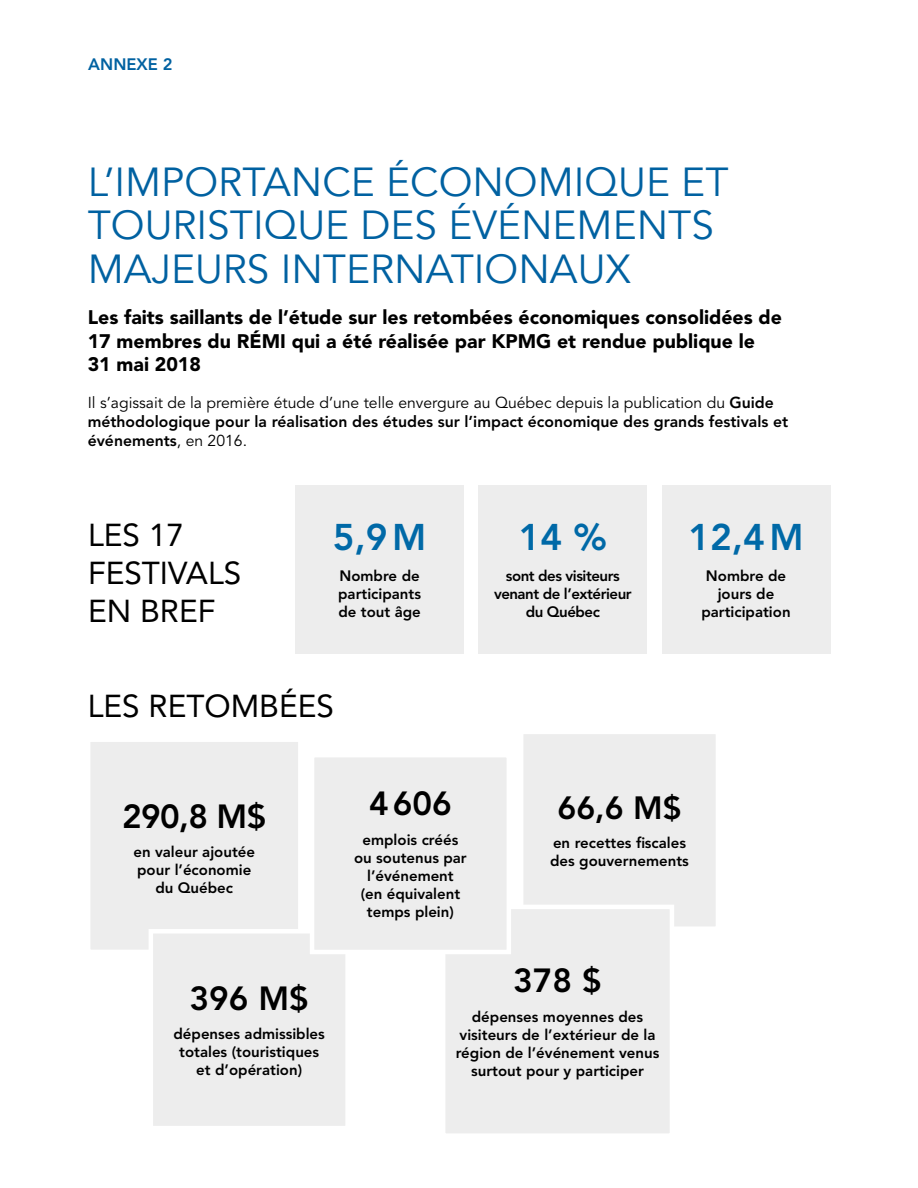
<style>
.page{position:relative;width:918px;height:1188px;background:#fff}
.page>*{position:absolute;margin:0;border:0;box-sizing:border-box;transform-origin:0 0}
.t1{font:40.5px/43.5px "Avenir";color:#0061a1}
.t2{font:800 36.9px "Avenir LT Std";letter-spacing:.06em;color:#0069a7}
.t3{font:800 33.3px "Avenir LT Std";color:#000}
.t4{font:800 31.95px "Avenir LT Std";color:#000}
.t5{font:31.5px/37.8px "Avenir LT Std";color:#000}
.t6{font:900 19.5px/23.4px "Avenir LT Std";color:#000}
.t7{font:800 16.5px "Avenir LT Std";color:#0061a1}
.t8{font:800 15.75px/18.9px "Avenir LT Std";color:#000}
.t9{font:800 15px/18px "Avenir LT Std";color:#000;text-align:center}
.t10{font:800 15px/18px "Avenir LT Std";letter-spacing:-.03em;color:#000;text-align:center}
.s1{font-weight:400}
</style>
<div class="page">
<div style="left:88px;top:740px;width:212px;height:212px;background:#ededed"></div>
<div style="left:86px;top:737px;width:217px;height:217px;border:4px solid #fff"></div>
<div style="left:521px;top:732px;width:197px;height:197px;background:#ededed"></div>
<div style="left:519px;top:730px;width:201px;height:201px;border:4px solid #fff"></div>
<div style="left:295px;top:485px;width:169px;height:169px;background:#ededed"></div>
<div style="left:443px;top:907px;width:229px;height:229px;background:#ededed"></div>
<div style="left:441px;top:905px;width:233px;height:233px;border:4px solid #fff"></div>
<div style="left:151px;top:931px;width:197px;height:197px;background:#ededed"></div>
<div style="left:149px;top:929px;width:201px;height:201px;border:4px solid #fff"></div>
<div style="left:312px;top:755px;width:197px;height:197px;background:#ededed"></div>
<div style="left:310px;top:753px;width:201px;height:201px;border:4px solid #fff"></div>
<div style="left:479px;top:485px;width:168px;height:169px;background:#ededed"></div>
<div style="left:662px;top:485px;width:168px;height:169px;background:#ededed"></div>
<p class="t7" style="left:88px;top:55px;width:86px">ANNEXE 2</p>
<h1 class="t1" style="left:88px;top:161px;width:642px">L’IMPORTANCE ÉCONOMIQUE ET<br>TOURISTIQUE DES ÉVÉNEMENTS<br>MAJEURS INTERNATIONAUX</h1>
<h3 class="t6" style="left:88px;top:306px;width:696px">Les faits saillants de l’étude sur les retombées économiques consolidées de<br>17 membres du RÉMI qui a été réalisée par KPMG et rendue publique le<br>31 mai 2018</h3>
<p class="t8" style="left:88px;top:393px;width:702px"><span class="s1">Il s’agissait de la première étude d’une telle envergure au Québec depuis la publication du</span> Guide méthodologique pour la réalisation des études sur l’impact économique des grands festivals et événements<span class="s1">, en 2016.</span></p>
<h3 class="t5" style="left:88px;top:517px;width:155px">LES 17<br>FESTIVALS<br>EN BREF</h3>
<h2 class="t2" style="left:333px;top:516px;width:95px">5,9M</h2>
<p class="t9" style="left:338px;top:566px;width:84px;text-align:justify">Nombre de participants de tout âge</p>
<h3 class="t5" style="left:88px;top:687px;width:248px">LES RETOMBÉES</h3>
<h2 class="t2" style="left:519px;top:516px;width:90px">14 %</h2>
<p class="t10" style="left:494px;top:566px;width:139px">sont des visiteurs venant de l’extérieur du Québec</p>
<h2 class="t2" style="left:688px;top:516px;width:117px">12,4M</h2>
<p class="t9" style="left:701px;top:566px;width:91px">Nombre de jours de participation</p>
<h3 class="t3" style="left:122px;top:796px;width:146px">290,8 M$</h3>
<p class="t9" style="left:133px;top:843px;width:123px">en valeur ajoutée pour l’économie du Québec</p>
<h3 class="t3" style="left:369px;top:784px;width:84px">4606</h3>
<p class="t9" style="left:354px;top:831px;width:114px">emplois créés ou soutenus par l’événement<br>(en équivalent temps plein)</p>
<h3 class="t4" style="left:557px;top:789px;width:126px">66,6 M$</h3>
<p class="t9" style="left:550px;top:834px;width:140px;text-align:left">en recettes fiscales des gouvernements</p>
<h3 class="t3" style="left:190px;top:978px;width:121px">396 M$</h3>
<p class="t9" style="left:174px;top:1025px;width:153px">dépenses admissibles totales (touristiques et d’opération)</p>
<h3 class="t3" style="left:513px;top:961px;width:90px">378 $</h3>
<p class="t9" style="left:456px;top:1007px;width:205px">dépenses moyennes des visiteurs de l’extérieur de la région de l’événement venus surtout pour y participer</p>
</div>
